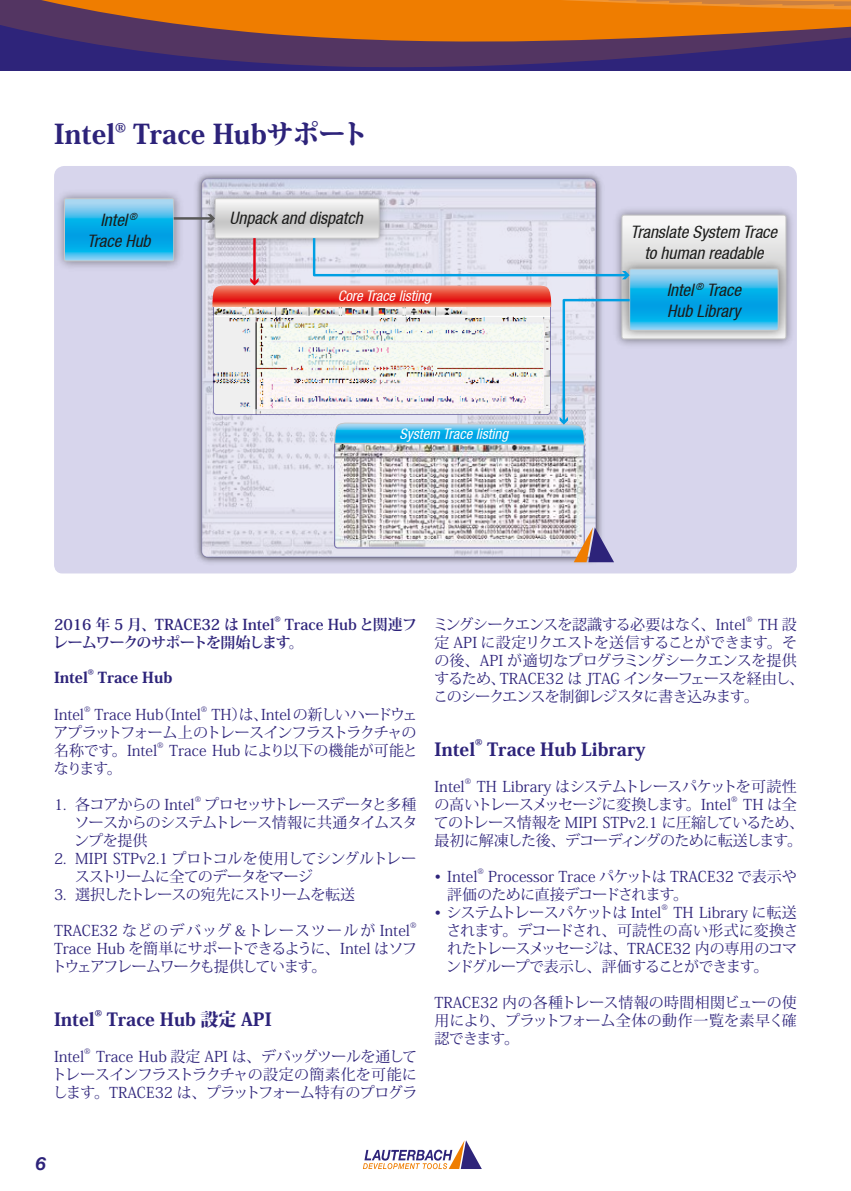
<style>
.page{position:relative;width:851px;height:1191px;background:#fff}
.page>*{position:absolute;margin:0;border:0;box-sizing:border-box;transform-origin:0 0}
.t1{font:800 27px "Koz Min Pro";color:#2d237a}
.t2{font:800 18px "Koz Min Pro";color:#2d237a}
.t3{font:italic 700 18px "Helvetica Neue";color:#2d237a}
.t4{font:italic condensed 17.1px/20.5px "Helvetica Neue LT";color:#1c1c1b;text-align:center}
.t5{font:15px/18px "Koz Min Pro";letter-spacing:-.03em;color:#2d237a;text-align:justify}
.t6{font:15px/18px "Koz Min Pro";letter-spacing:-.06em;color:#2d237a}
.t7{font:15px/18px "Koz Min Pro";letter-spacing:-.005em;color:#2d237a}
.t8{font:15px "Koz Min Pro";color:#2d237a}
.t9{font:700 15px/18px "Koz Min Pro";letter-spacing:-.04em;color:#2d237a}
.t10{font:700 15px "Koz Min Pro";color:#2d237a}
.t11{font:15px "Koz Min Pro";letter-spacing:-.05em;color:#2d237a}
.t12{font:800 15px "Koz Min Pro";color:#2d237a}
.t13{font:italic condensed 14.7px "Helvetica Neue LT";color:#fff}
.t14{font:800 10.5px "Koz Min Pro";color:#2d237a}
.t15{font:8.7px "Koz Min Pro";color:#2d237a}
.t16{font:700 8.7px "Koz Min Pro";color:#2d237a}
.t17{font:800 8.7px "Koz Min Pro";color:#2d237a}
</style>
<div class="page">
<svg style="left:363px;top:1140px;width:119px;height:29px"></svg>
<svg style="left:0;top:0;width:850px;height:333px"></svg>
<div style="left:54px;top:166px;width:742px;height:407px;background:#d7d5ec"></div>
<img style="left:191px;top:168px;width:415px;height:400px">
<img style="left:202px;top:179px;width:393px;height:378px">
<img style="left:204px;top:187px;width:186px;height:63px">
<img style="left:785px;top:203px;width:11px;height:148px">
<img style="left:785px;top:256px;width:6px;height:88px">
<img style="left:54px;top:185px;width:133px;height:89px">
<svg style="left:66px;top:201px;width:106px;height:58px;background:#2eb6ea"></svg>
<div style="left:64px;top:199px;width:110px;height:62px;border:1px solid #c7c7c7"></div>
<img style="left:336px;top:445px;width:246px;height:101px">
<div style="left:334px;top:441px;width:250px;height:107px;border:1px solid #302783;border-radius:3px"></div>
<hr style="left:174px;top:217px;width:38px;height:3px;background:#575756">
<svg style="left:207px;top:199px;width:578px;height:246px"></svg>
<svg style="left:573px;top:527px;width:41px;height:35px"></svg>
<h1 class="t1" style="left:54px;top:114px;width:316px">Intel<sup>®</sup> Trace Hubサポート</h1>
<p class="t4" style="left:87px;top:209px;width:65px">Intel <sup>®<br></sup>Trace Hub</p>
<p class="t4" style="left:229px;top:208px;width:134px">Unpack and dispatch</p>
<p class="t13" style="left:337px;top:287px;width:95px">Core Trace listing</p>
<p class="t13" style="left:399px;top:425px;width:110px">System Trace listing</p>
<p class="t4" style="left:630px;top:222px;width:148px">Translate System Trace to human readable</p>
<p class="t4" style="left:666px;top:280px;width:76px;text-align:left">Intel <sup>®</sup> Trace<br>Hub Library</p>
<p class="t10" style="left:54px;top:614px;width:222px">2016 年 5 月、TRACE32 は Intel</p>
<p class="t16" style="left:274px;top:613px;width:8px">®</p>
<p class="t9" style="left:53px;top:615px;width:366px;text-indent:232px">Trace Hub と関連フレームワークのサポートを開始します。</p>
<p class="t12" style="left:54px;top:666px;width:35px">Intel</p>
<p class="t17" style="left:88px;top:666px;width:8px">®</p>
<p class="t12" style="left:98px;top:666px;width:76px">Trace Hub</p>
<p class="t5" style="left:54px;top:705px;width:32px">Intel</p>
<p class="t15" style="left:84px;top:703px;width:8px">®</p>
<p class="t7" style="left:94px;top:705px;width:108px">Trace Hub（Intel</p>
<p class="t15" style="left:201px;top:703px;width:8px">®</p>
<p class="t5" style="left:53px;top:705px;width:365px;text-indent:158px">TH）は、Intelの新しいハードウェアプラットフォーム上のトレースインフラストラクチャの名称です。Intel</p>
<p class="t15" style="left:157px;top:739px;width:8px">®</p>
<p class="t8" style="left:169px;top:740px;width:250px">Trace Hub により以下の機能が可能と</p>
<p class="t5" style="left:54px;top:759px;width:69px">なります。</p>
<p class="t5" style="left:54px;top:795px;width:142px">1. 各コアからの Intel</p>
<p class="t15" style="left:195px;top:793px;width:8px">®</p>
<p class="t5" style="left:74px;top:795px;width:344px;text-indent:130px">プロセッサトレースデータと多種ソースからのシステムトレース情報に共通タイムスタンプを提供</p>
<p class="t5" style="left:75px;top:849px;width:343px;text-indent:-21px">2. MIPI STPv2.1 プロトコルを使用してシングルトレースストリームに全てのデータをマージ</p>
<p class="t6" style="left:54px;top:885px;width:302px">3. 選択したトレースの宛先にストリームを転送</p>
<p class="t8" style="left:54px;top:920px;width:357px">TRACE32 などのデバッグ＆トレースツールが Intel</p>
<p class="t15" style="left:410px;top:919px;width:8px">®</p>
<p class="t6" style="left:52px;top:939px;width:367px">Trace Hub を簡単にサポートできるように、Intel はソフトウェアフレームワークも提供しています。</p>
<p class="t2" style="left:54px;top:1006px;width:42px">Intel</p>
<p class="t14" style="left:95px;top:1005px;width:9px">®</p>
<p class="t2" style="left:107px;top:1006px;width:167px">Trace Hub 設定 API</p>
<p class="t5" style="left:54px;top:1047px;width:32px">Intel</p>
<p class="t15" style="left:84px;top:1045px;width:8px">®</p>
<p class="t5" style="left:52px;top:1047px;width:367px;text-indent:44px">Trace Hub 設定 API は、デバッグツールを通してトレースインフラストラクチャの設定の簡素化を可能にします。TRACE32 は、プラットフォーム特有のプログラ</p>
<p class="t5" style="left:433px;top:615px;width:314px">ミングシークエンスを認識する必要はなく、Intel</p>
<p class="t15" style="left:746px;top:613px;width:8px">®</p>
<p class="t5" style="left:433px;top:615px;width:372px;text-align:left;text-indent:324px">TH 設定 API に設定リクエストを送信することができます。その後、API が適切なプログラミングシークエンスを提供するため、TRACE32 は JTAG インターフェースを経由し、このシークエンスを制御レジスタに書き込みます。</p>
<p class="t2" style="left:434px;top:736px;width:42px">Intel</p>
<p class="t14" style="left:475px;top:735px;width:9px">®</p>
<p class="t2" style="left:487px;top:736px;width:160px">Trace Hub Library</p>
<p class="t5" style="left:434px;top:777px;width:32px">Intel</p>
<p class="t15" style="left:464px;top:775px;width:8px">®</p>
<p class="t5" style="left:434px;top:777px;width:364px;text-indent:42px">TH Library はシステムトレースパケットを可読性の高いトレースメッセージに変換します。Intel</p>
<p class="t15" style="left:731px;top:793px;width:8px">®</p>
<p class="t5" style="left:434px;top:795px;width:371px;text-align:left;text-indent:309px">TH は全てのトレース情報を MIPI STPv2.1 に圧縮しているため、最初に解凍した後、デコーディングのために転送します。</p>
<p class="t5" style="left:434px;top:867px;width:45px">• Intel</p>
<p class="t15" style="left:477px;top:865px;width:8px">®</p>
<p class="t7" style="left:447px;top:867px;width:351px;text-indent:41px">Processor Trace パケットは TRACE32 で表示や評価のために直接デコードされます。</p>
<p class="t11" style="left:434px;top:902px;width:228px">• システムトレースパケットは Intel</p>
<p class="t15" style="left:661px;top:901px;width:8px">®</p>
<p class="t5" style="left:446px;top:903px;width:354px;text-indent:227px">TH Library に転送されます。デコードされ、可読性の高い形式に変換されたトレースメッセージは、TRACE32 内の専用のコマンドグループで表示し、評価することができます。</p>
<p class="t5" style="left:434px;top:993px;width:364px">TRACE32 内の各種トレース情報の時間相関ビューの使用により、プラットフォーム全体の動作一覧を素早く確認できます。</p>
<p class="t3" style="left:36px;top:1149px;width:12px">6</p>
</div>
